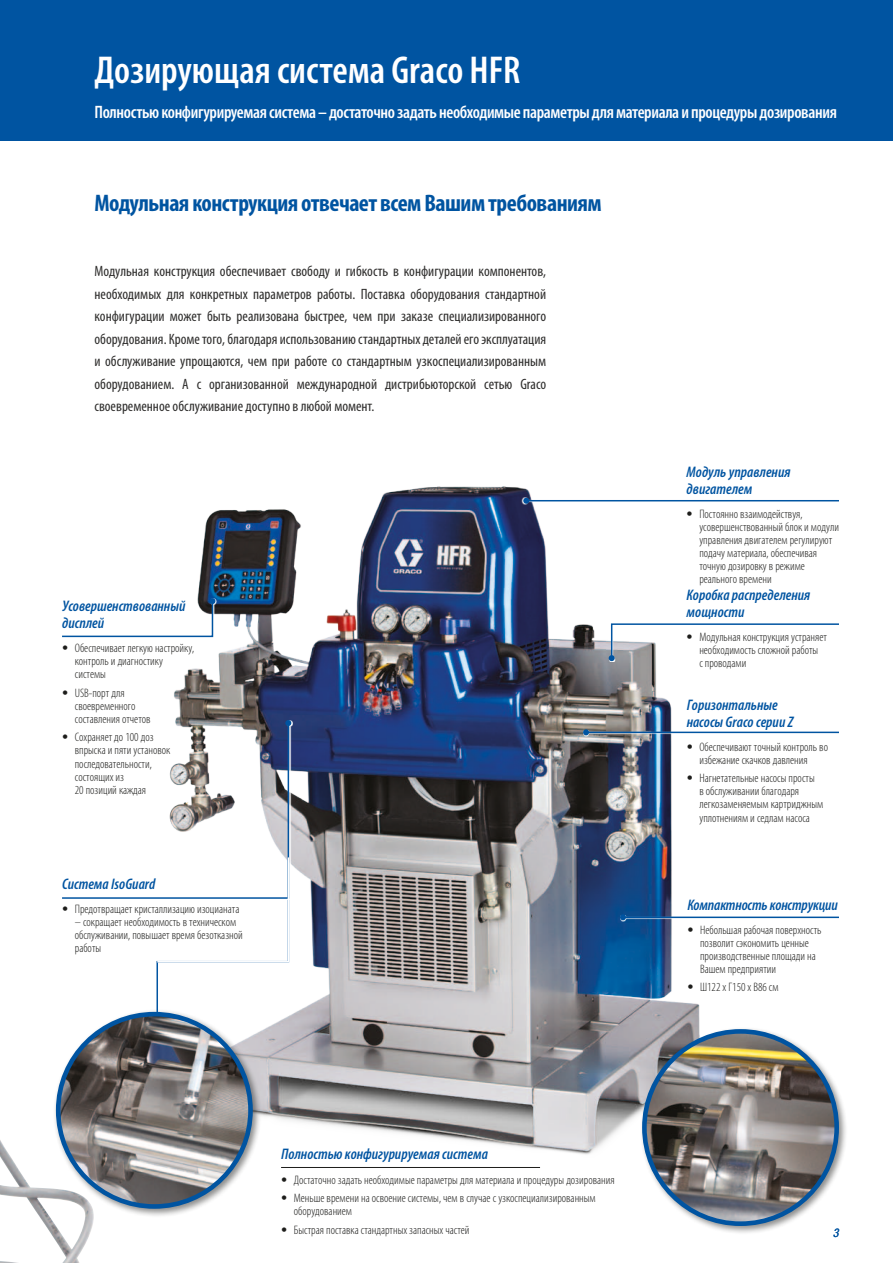
<style>
.page{position:relative;width:893px;height:1263px;background:#fff}
.page>*{position:absolute;margin:0;border:0;box-sizing:border-box;transform-origin:0 0}
.t1{font:600 condensed 39px "Myriad Pro";color:#fff}
.t2{font:700 condensed 24px "Myriad Pro";letter-spacing:-.02em;color:#0054a1}
.t3{font:600 condensed 18px "Myriad Pro";letter-spacing:-.02em;color:#fff}
.t4{font:italic 600 condensed 15.3px/17px "Myriad Pro";color:#0054a1}
.t5{font:condensed 15px/22.5px "Myriad Pro";color:#2e2d2c;text-align:justify}
.t6{font:300 condensed 12.3px/13px "Myriad Pro";color:#1d1d1b}
.t7{font:italic condensed 12px "Helvetica Neue LT Std";color:#0054a1}
.s1{font-family:"Helvetica Neue LT Std"}
</style>
<div class="page">
<div style="left:0;top:0;width:893px;height:140px;background:#0054a1"></div>
<hr style="left:0;top:89px;width:1px;height:1174px;background:#eae4db">
<img style="left:0;top:1139px;width:94px;height:124px">
<img style="left:174px;top:486px;width:525px;height:682px">
<div style="left:639px;top:1026px;width:209px;height:209px;background:#1d1d1b;opacity:.5"></div>
<img style="left:644px;top:1031px;width:193px;height:193px;border-radius:96px">
<div style="left:642px;top:1029px;width:197px;height:197px;border:5px solid #0054a1;border-radius:50%"></div>
<div style="left:53px;top:1009px;width:209px;height:209px;background:#1d1d1b;opacity:.5"></div>
<img style="left:58px;top:1014px;width:192px;height:192px;border-radius:96px">
<div style="left:56px;top:1012px;width:197px;height:197px;border:5px solid #0054a1;border-radius:50%"></div>
<svg style="left:62px;top:598px;width:153px;height:40px"></svg>
<hr style="left:281px;top:1167px;width:259px;height:1px;background:#1d1d1b">
<svg style="left:620px;top:914px;width:219px;height:7px"></svg>
<hr style="left:623px;top:916px;width:216px;height:2px;background:#0054a1">
<svg style="left:620px;top:914px;width:6px;height:6px"></svg>
<svg style="left:583px;top:729px;width:256px;height:7px"></svg>
<hr style="left:586px;top:732px;width:253px;height:1px;background:#0054a1">
<svg style="left:583px;top:729px;width:6px;height:6px"></svg>
<svg style="left:609px;top:661px;width:90px;height:1px"></svg>
<svg style="left:609px;top:623px;width:230px;height:38px"></svg>
<svg style="left:521px;top:497px;width:318px;height:7px"></svg>
<hr style="left:526px;top:500px;width:313px;height:1px;background:#0054a1">
<svg style="left:523px;top:498px;width:6px;height:6px"></svg>
<svg style="left:61px;top:720px;width:230px;height:295px"></svg>
<h1 class="t1" style="left:94px;top:49px;width:427px">Дозирующая система Graco HFR</h1>
<h3 class="t3" style="left:94px;top:102px;width:744px">Полностью конфигурируемая система – достаточно задать необходимые параметры для материала и процедуры дозирования</h3>
<h2 class="t2" style="left:94px;top:188px;width:509px">Модульная конструкция отвечает всем Вашим требованиям</h2>
<p class="t5" style="left:94px;top:260px;width:453px">Модульная конструкция обеспечивает свободу и гибкость в конфигурации компонентов, необходимых для конкретных параметров работы. Поставка оборудования стандартной конфигурации может быть реализована быстрее, чем при заказе специализированного оборудования. Кроме того, благодаря использованию стандартных деталей его эксплуатация и обслуживание упрощаются, чем при работе со стандартным узкоспециализированным оборудованием. А с организованной международной дистрибьюторской сетью Graco своевременное обслуживание доступно в любой момент.</p>
<p class="t4" style="left:62px;top:598px;width:125px">Усовершенствованный дисплей</p>
<p class="t6" style="left:75px;top:642px;width:121px;text-indent:-13px"><span class="s1">•</span> Обеспечивает легкую настройку, контроль и диагностику системы</p>
<p class="t6" style="left:75px;top:686px;width:77px;text-indent:-13px"><span class="s1">•</span> USB-порт для своевременного составления отчетов</p>
<p class="t6" style="left:75px;top:731px;width:97px;text-indent:-13px"><span class="s1">•</span> Сохраняет до 100 доз впрыска и пяти установок последовательности, состоящих из<br>20 позиций каждая</p>
<p class="t4" style="left:62px;top:875px;width:95px">Система IsoGuard</p>
<p class="t6" style="left:62px;top:902px;width:179px"><span class="s1">•</span> Предотвращает кристаллизацию изоцианата</p>
<p class="t6" style="left:75px;top:915px;width:169px">– сокращает необходимость в техническом обслуживании, повышает время безотказной работы</p>
<p class="t4" style="left:281px;top:1146px;width:208px">Полностью конфигурируемая система</p>
<p class="t6" style="left:281px;top:1173px;width:335px"><span class="s1">•</span> Достаточно задать необходимые параметры для материала и процедуры дозирования</p>
<p class="t6" style="left:294px;top:1192px;width:303px;text-indent:-13px"><span class="s1">•</span> Меньше времени на освоение системы, чем в случае с узкоспециализированным оборудованием</p>
<p class="t6" style="left:281px;top:1223px;width:190px"><span class="s1">•</span> Быстрая поставка стандартных запасных частей</p>
<p class="t4" style="left:687px;top:464px;width:105px">Модуль управления двигателем</p>
<p class="t6" style="left:699px;top:507px;width:141px;text-indent:-13px"><span class="s1">•</span> Постоянно взаимодействуя, усовершенствованный блок и модули управления двигателем регулируют подачу материала, обеспечивая точную дозировку в режиме реального времени</p>
<p class="t4" style="left:687px;top:587px;width:125px">Коробка распределения мощности</p>
<p class="t6" style="left:699px;top:631px;width:129px;text-indent:-13px"><span class="s1">•</span> Модульная конструкция устраняет необходимость сложной работы спроводами</p>
<p class="t4" style="left:687px;top:697px;width:108px">Горизонтальные насосы Graco серии Z</p>
<p class="t6" style="left:699px;top:740px;width:130px;text-indent:-13px"><span class="s1">•</span> Обеспечивают точный контроль во избежание скачков давления</p>
<p class="t6" style="left:699px;top:772px;width:125px;text-indent:-13px"><span class="s1">•</span> Нагнетательные насосы просты<br>в обслуживании благодаря легкозаменяемым картриджным уплотнениям и седлам насоса</p>
<p class="t4" style="left:687px;top:896px;width:152px">Компактность конструкции</p>
<p class="t6" style="left:700px;top:923px;width:123px;text-indent:-13px"><span class="s1">•</span> Небольшая рабочая поверхность позволит сэкономить ценные производственные площади на<br>Вашем предприятии</p>
<p class="t6" style="left:687px;top:981px;width:93px"><span class="s1">•</span> Ш122 x Г150 x В86 см</p>
<p class="t7" style="left:833px;top:1226px;width:7px">3</p>
</div>
